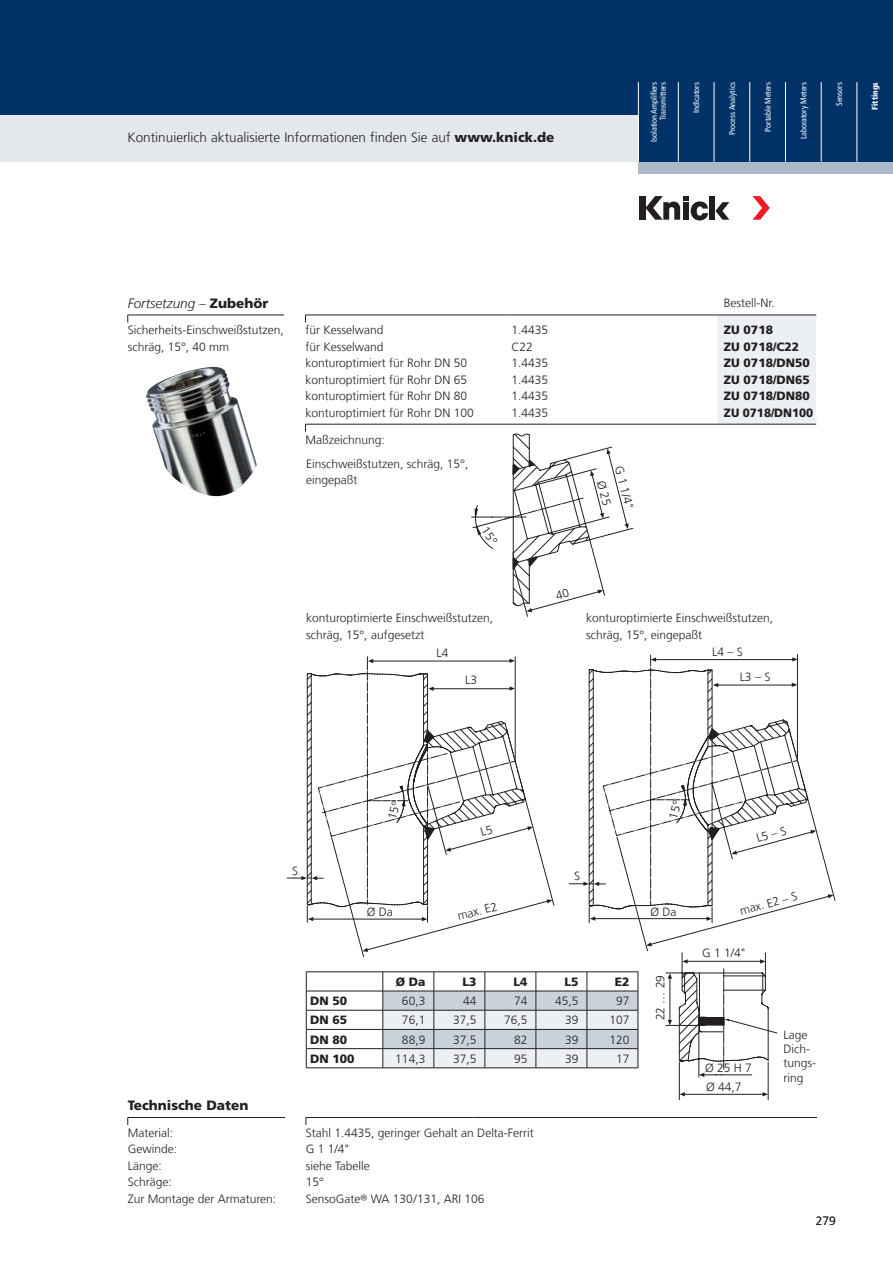
<style>
.page{position:relative;width:893px;height:1263px;background:#fff}
.page>*{position:absolute;margin:0;border:0;box-sizing:border-box;transform-origin:0 0}
.t1{font:300 13.5px "Frutiger LT Com";color:#231f20}
.Tabelle_Headline_For{font:italic 300 13.5px "Frutiger LT Com";color:#231f20}
.Tabelle_Headline_D{font:900 13.5px "Frutiger LT Com";color:#231f20}
.Tabelle_D{font:300 12px/16.5px "Frutiger LT Com";color:#231f20}
.Tabelle_D-2{font:900 12px/16.5px "Frutiger LT Com";color:#231f20}
.t2{font:condensed 8.25px/9px "Frutiger LT Com";color:#fff;text-align:right}
.t3{font:900 condensed 8.25px "Frutiger LT Com";color:#fff}
.s1{font-weight:900}
.s2{font-weight:900;font-style:normal}
.s3{font-family:"Frutiger Special";font-weight:400}
</style>
<div class="page">
<div style="left:639px;top:148px;width:254px;height:25px;background:#acbac8"></div>
<div style="left:638px;top:0;width:255px;height:162px;background:#003268"></div>
<div style="left:0;top:0;width:893px;height:118px;background:#003268"></div>
<div style="left:639px;top:196px;width:6px;height:24px;background:#231f20"></div>
<div style="left:709px;top:196px;width:6px;height:24px;background:#231f20"></div>
<svg style="left:715px;top:202px;width:14px;height:18px"></svg>
<svg style="left:752px;top:196px;width:18px;height:24px"></svg>
<svg style="left:645px;top:196px;width:63px;height:24px"></svg>
<div style="left:0;top:115px;width:638px;height:47px;background:#e4e8ed"></div>
<hr style="left:678px;top:82px;width:1px;height:80px;background:#fff">
<hr style="left:714px;top:82px;width:1px;height:80px;background:#fff">
<hr style="left:749px;top:82px;width:1px;height:80px;background:#fff">
<hr style="left:785px;top:82px;width:1px;height:80px;background:#fff">
<hr style="left:821px;top:82px;width:1px;height:80px;background:#fff">
<hr style="left:857px;top:82px;width:1px;height:80px;background:#fff">
<hr style="left:638px;top:82px;width:1px;height:80px;background:#fff">
<img style="left:146px;top:367px;width:111px;height:129px">
<hr style="left:128px;top:1117px;width:157px;height:1px;background:#231f20">
<hr style="left:306px;top:1117px;width:167px;height:1px;background:#231f20">
<hr style="left:473px;top:1117px;width:344px;height:1px;background:#231f20">
<hr style="left:306px;top:971px;width:77px;height:1px;background:#231f20">
<hr style="left:383px;top:971px;width:51px;height:1px;background:#231f20">
<hr style="left:434px;top:971px;width:51px;height:1px;background:#231f20">
<hr style="left:485px;top:971px;width:51px;height:1px;background:#231f20">
<hr style="left:536px;top:971px;width:51px;height:1px;background:#231f20">
<hr style="left:587px;top:971px;width:51px;height:1px;background:#231f20">
<hr style="left:306px;top:991px;width:77px;height:1px;background:#231f20">
<hr style="left:306px;top:1010px;width:77px;height:1px;background:#231f20">
<hr style="left:306px;top:1029px;width:77px;height:1px;background:#231f20">
<hr style="left:306px;top:1048px;width:77px;height:1px;background:#231f20">
<svg style="left:306px;top:972px;width:1px;height:95px"></svg>
<svg style="left:383px;top:972px;width:256px;height:96px"></svg>
<hr style="left:306px;top:1067px;width:77px;height:1px;background:#231f20">
<hr style="left:383px;top:1067px;width:51px;height:1px;background:#231f20">
<hr style="left:434px;top:1067px;width:51px;height:1px;background:#231f20">
<hr style="left:485px;top:1067px;width:51px;height:1px;background:#231f20">
<hr style="left:536px;top:1067px;width:51px;height:1px;background:#231f20">
<hr style="left:587px;top:1067px;width:51px;height:1px;background:#231f20">
<div style="left:718px;top:316px;width:98px;height:108px;background:#eceff3"></div>
<hr style="left:128px;top:315px;width:156px;height:1px;background:#231f20">
<hr style="left:718px;top:315px;width:98px;height:1px;background:#231f20">
<hr style="left:718px;top:424px;width:98px;height:1px;background:#231f20">
<hr style="left:305px;top:315px;width:167px;height:1px;background:#231f20">
<hr style="left:472px;top:315px;width:39px;height:1px;background:#231f20">
<hr style="left:511px;top:315px;width:207px;height:1px;background:#231f20">
<hr style="left:305px;top:424px;width:167px;height:1px;background:#231f20">
<hr style="left:472px;top:424px;width:39px;height:1px;background:#231f20">
<hr style="left:511px;top:424px;width:207px;height:1px;background:#231f20">
<svg style="left:665px;top:952px;width:113px;height:148px"></svg>
<hr style="left:370px;top:661px;width:142px;height:1px;background:#231f20">
<svg style="left:368px;top:659px;width:5px;height:4px"></svg>
<svg style="left:509px;top:659px;width:6px;height:4px"></svg>
<hr style="left:653px;top:659px;width:141px;height:1px;background:#231f20">
<svg style="left:651px;top:657px;width:5px;height:5px"></svg>
<svg style="left:792px;top:657px;width:6px;height:4px"></svg>
<svg style="left:471px;top:433px;width:162px;height:184px"></svg>
<svg style="left:287px;top:671px;width:265px;height:281px"></svg>
<svg style="left:569px;top:669px;width:264px;height:277px"></svg>
<p class="t1" style="left:128px;top:129px;width:428px">Kontinuierlich aktualisierte Informationen finden Sie auf <span class="s1">www.knick.de</span></p>
<p class="t2" style="left:650px;top:142px;width:62px;rotate:-90deg">Isolation Amplifiers<br>Transmitters</p>
<p class="t2" style="left:692px;top:113px;width:32px;rotate:-90deg">Indicators</p>
<p class="t2" style="left:728px;top:135px;width:55px;rotate:-90deg">Process Analytics</p>
<p class="t2" style="left:763px;top:132px;width:51px;rotate:-90deg">Portable Meters</p>
<p class="t2" style="left:799px;top:139px;width:59px;rotate:-90deg">Laboratory Meters</p>
<p class="t2" style="left:835px;top:106px;width:25px;rotate:-90deg">Sensors</p>
<p class="t3" style="left:870px;top:110px;width:29px;rotate:-90deg">Fittings</p>
<p class="Tabelle_Headline_For" style="left:128px;top:295px;width:142px">Fortsetzung – <span class="s2">Zubehör</span></p>
<p class="Tabelle_D" style="left:724px;top:294px;width:52px">Bestell-Nr.</p>
<p class="Tabelle_D" style="left:128px;top:322px;width:157px">Sicherheits-Einschweißstutzen, schräg, 15°, 40 mm</p>
<p class="Tabelle_D" style="left:305px;top:322px;width:170px">für Kesselwand<br>für Kesselwand<br>konturoptimiert für Rohr DN 50 konturoptimiert für Rohr DN 65 konturoptimiert für Rohr DN 80 konturoptimiert für Rohr DN 100</p>
<p class="Tabelle_D" style="left:511px;top:322px;width:38px">1.4435<br>C22<br>1.4435<br>1.4435<br>1.4435<br>1.4435</p>
<p class="Tabelle_D-2" style="left:724px;top:322px;width:91px">ZU 0718<br>ZU 0718/C22<br>ZU 0718/DN50<br>ZU 0718/DN65<br>ZU 0718/DN80<br>ZU 0718/DN100</p>
<p class="Tabelle_D" style="left:305px;top:431px;width:81px">Maßzeichnung:</p>
<p class="Tabelle_D" style="left:627px;top:464px;width:45px;rotate:76deg">G 1 1/4<span class="s3">;</span></p>
<p class="Tabelle_D" style="left:306px;top:455px;width:164px">Einschweißstutzen, schräg, 15°, eingepaßt</p>
<p class="Tabelle_D" style="left:306px;top:610px;width:189px">konturoptimierte Einschweißstutzen, schräg, 15°, aufgesetzt</p>
<p class="Tabelle_D" style="left:586px;top:610px;width:189px">konturoptimierte Einschweißstutzen, schräg, 15°, eingepaßt</p>
<p class="Tabelle_D" style="left:436px;top:645px;width:13px">L4</p>
<p class="Tabelle_D" style="left:465px;top:671px;width:13px">L3</p>
<p class="Tabelle_D" style="left:712px;top:644px;width:32px">L4 – S</p>
<p class="Tabelle_D" style="left:740px;top:668px;width:32px">L3 – S</p>
<p class="Tabelle_D" style="left:292px;top:862px;width:7px">S</p>
<p class="Tabelle_D" style="left:367px;top:904px;width:28px">Ø Da</p>
<p class="Tabelle_D" style="left:456px;top:908px;width:42px;rotate:-15deg">max. E2</p>
<p class="Tabelle_D" style="left:574px;top:868px;width:7px">S</p>
<p class="Tabelle_D" style="left:651px;top:904px;width:28px">Ø Da</p>
<p class="Tabelle_D-2" style="left:396px;top:973px;width:31px">Ø Da</p>
<p class="Tabelle_D-2" style="left:462px;top:973px;width:16px">L3</p>
<p class="Tabelle_D-2" style="left:513px;top:973px;width:16px">L4</p>
<p class="Tabelle_D-2" style="left:564px;top:973px;width:16px">L5</p>
<p class="Tabelle_D-2" style="left:615px;top:973px;width:16px">E2</p>
<p class="Tabelle_D-2" style="left:310px;top:993px;width:39px">DN 50</p>
<p class="Tabelle_D" style="left:402px;top:993px;width:25px">60,3</p>
<p class="Tabelle_D" style="left:463px;top:993px;width:15px">44</p>
<p class="Tabelle_D" style="left:514px;top:993px;width:15px">74</p>
<p class="Tabelle_D" style="left:555px;top:993px;width:25px">45,5</p>
<p class="Tabelle_D" style="left:616px;top:993px;width:15px">97</p>
<p class="Tabelle_D-2" style="left:310px;top:1012px;width:39px">DN 65</p>
<p class="Tabelle_D" style="left:402px;top:1012px;width:25px">76,1</p>
<p class="Tabelle_D" style="left:453px;top:1012px;width:25px">37,5</p>
<p class="Tabelle_D" style="left:504px;top:1012px;width:25px">76,5</p>
<p class="Tabelle_D" style="left:565px;top:1012px;width:15px">39</p>
<p class="Tabelle_D" style="left:609px;top:1012px;width:22px">107</p>
<p class="Tabelle_D-2" style="left:310px;top:1031px;width:39px">DN 80</p>
<p class="Tabelle_D" style="left:402px;top:1031px;width:25px">88,9</p>
<p class="Tabelle_D" style="left:453px;top:1031px;width:25px">37,5</p>
<p class="Tabelle_D" style="left:514px;top:1031px;width:15px">82</p>
<p class="Tabelle_D" style="left:565px;top:1031px;width:15px">39</p>
<p class="Tabelle_D" style="left:609px;top:1031px;width:22px">120</p>
<p class="Tabelle_D-2" style="left:310px;top:1050px;width:46px">DN 100</p>
<p class="Tabelle_D" style="left:395px;top:1050px;width:32px">114,3</p>
<p class="Tabelle_D" style="left:453px;top:1050px;width:25px">37,5</p>
<p class="Tabelle_D" style="left:514px;top:1050px;width:15px">95</p>
<p class="Tabelle_D" style="left:565px;top:1050px;width:15px">39</p>
<p class="Tabelle_D" style="left:616px;top:1050px;width:15px">17</p>
<p class="Tabelle_Headline_D" style="left:128px;top:1097px;width:122px">Technische Daten</p>
<p class="Tabelle_D" style="left:128px;top:1125px;width:150px">Material:<br>Gewinde:<br>Länge:<br>Schräge:<br>Zur Montage der Armaturen:</p>
<p class="Tabelle_D" style="left:306px;top:1125px;width:230px">Stahl 1.4435, geringer Gehalt an Delta-Ferrit<br>G 1 1/4<span class="s3">;<br></span>siehe Tabelle<br>15°<br>SensoGate<span class="s3">®</span> WA 130/131, ARI 106</p>
<p class="Tabelle_D" style="left:652px;top:1020px;width:47px;rotate:-90deg">22 … 29</p>
<p class="Tabelle_D" style="left:755px;top:830px;width:32px;rotate:-15deg">L5 – S</p>
<p class="Tabelle_D" style="left:738px;top:903px;width:61px;rotate:-15deg">max. E2 – S</p>
<p class="Tabelle_D" style="left:702px;top:945px;width:45px">G 1 1/4<span class="s3">;</span></p>
<p class="Tabelle_D" style="left:705px;top:1060px;width:48px">Ø 25 H 7</p>
<p class="Tabelle_D" style="left:706px;top:1078px;width:37px">Ø 44,7</p>
<p class="Tabelle_D" style="left:783px;top:1028px;width:28px;line-height:14.2px">Lage<br>Dich-</p>
<p class="Tabelle_D" style="left:783px;top:1055px;width:34px">tungs-</p>
<p class="Tabelle_D" style="left:783px;top:1069px;width:22px">ring</p>
<p class="Tabelle_D" style="left:816px;top:1212px;width:22px">279</p>
</div>
